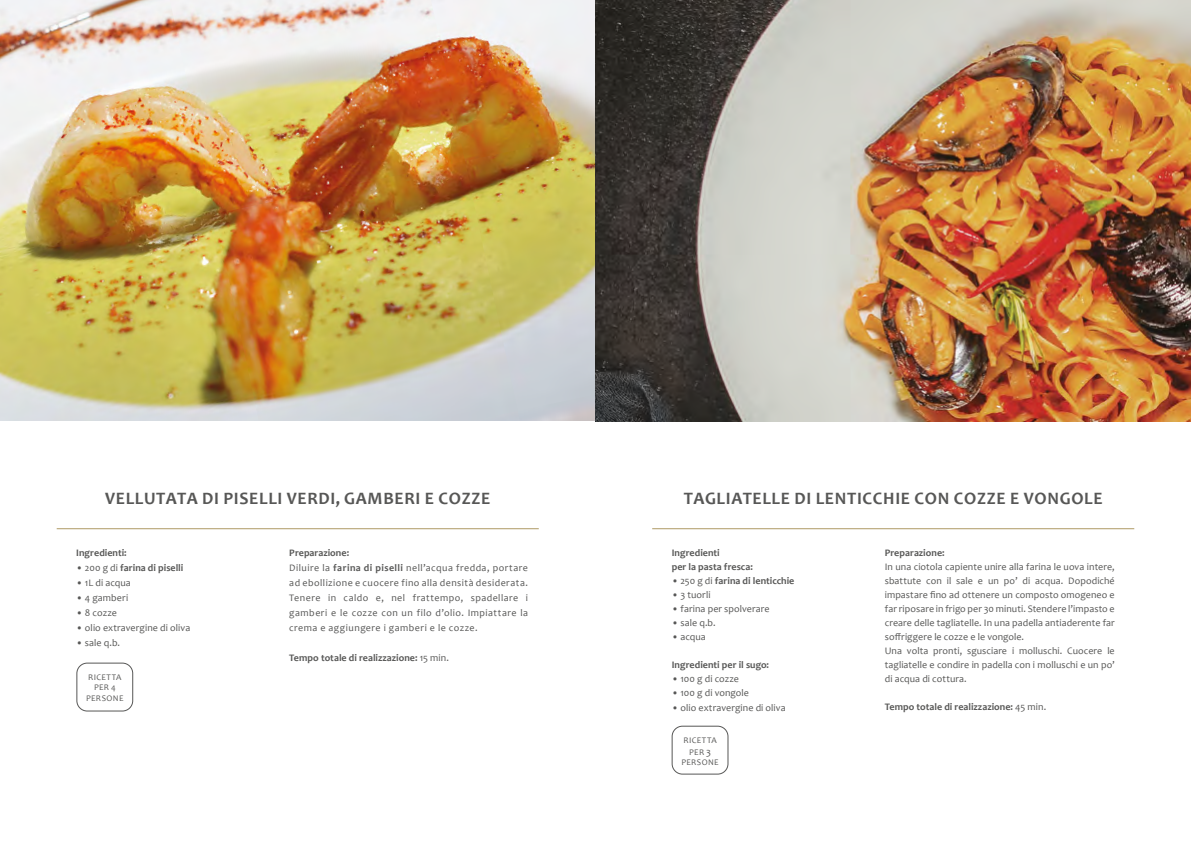
<style>
.page{position:relative;width:1191px;height:842px;background:#fff}
.page>*{position:absolute;margin:0;border:0;box-sizing:border-box;transform-origin:0 0}
.t1{font:700 17.5px "Candara";letter-spacing:.04em;color:#575756}
.t2{font:10px/14px "Candara";letter-spacing:.01em;color:#575756}
.t3{font:10px/15px "Candara";letter-spacing:.045em;color:#575756}
.t4{font:700 10px/14px "Candara";letter-spacing:.005em;color:#575756}
.t5{font:8.6px/10.3px "Candara";letter-spacing:.04em;color:#575756;text-align:center}
.s1{font-weight:400}
.s2{font-weight:700}
.s3{font-size:10px}
</style>
<div class="page">
<img style="left:0;top:0;width:1191px;height:421px">
<hr style="left:57px;top:528px;width:482px;height:1px;background:#ae9a64">
<div style="left:76px;top:663px;width:57px;height:48px;border:1px solid #575756;border-radius:10px"></div>
<hr style="left:652px;top:528px;width:482px;height:1px;background:#ae9a64">
<div style="left:671px;top:726px;width:57px;height:48px;border:1px solid #575756;border-radius:10px"></div>
<h1 class="t1" style="left:105px;top:487px;width:387px">VELLUTATA DI PISELLI VERDI, GAMBERI E COZZE</h1>
<p class="t4" style="left:76px;top:545px;width:52px">Ingredienti:</p>
<p class="t4" style="left:76px;top:560px;width:109px"><span class="s1">• 200 g di</span> farina di piselli</p>
<p class="t2" style="left:76px;top:575px;width:56px">• 1L di acqua</p>
<p class="t2" style="left:76px;top:590px;width:53px">• 4 gamberi</p>
<p class="t2" style="left:76px;top:605px;width:42px">• 8 cozze</p>
<p class="t2" style="left:76px;top:620px;width:116px">• olio extravergine di oliva</p>
<p class="t2" style="left:76px;top:635px;width:45px">• sale q.b.</p>
<p class="t5" style="left:86px;top:672px;width:39px">RICETTA<br>PER 4<br>PERSONE</p>
<p class="t3" style="left:289px;top:545px;width:240px"><span class="s2">Preparazione:<br></span>Diluire la <span class="s2">farina di piselli</span> nell’acqua fredda, portare ad ebollizione e cuocere fino alla densità desiderata.<br>Tenere in caldo e, nel frattempo, spadellare i gamberi e le cozze con un filo d’olio. Impiattare la crema e aggiungere i gamberi e le cozze.</p>
<p class="t4" style="left:289px;top:650px;width:161px">Tempo totale di realizzazione: <span class="s1">15 min.</span></p>
<h1 class="t1" style="left:684px;top:487px;width:420px">TAGLIATELLE DI LENTICCHIE CON COZZE E VONGOLE</h1>
<p class="t4" style="left:671px;top:545px;width:83px">Ingredienti<br>per la pasta fresca:</p>
<p class="t4" style="left:671px;top:573px;width:124px"><span class="s1">• 250 g di</span> farina di lenticchie</p>
<p class="t2" style="left:671px;top:587px;width:40px">• 3 tuorli</p>
<p class="t2" style="left:671px;top:601px;width:99px">• farina per spolverare</p>
<p class="t2" style="left:671px;top:615px;width:45px">• sale q.b.</p>
<p class="t2" style="left:671px;top:629px;width:36px">• acqua</p>
<p class="t4" style="left:671px;top:657px;width:99px">Ingredienti per il sugo:</p>
<p class="t2" style="left:671px;top:671px;width:69px">• 100 g di cozze</p>
<p class="t2" style="left:671px;top:685px;width:79px">• 100 g di vongole</p>
<p class="t2" style="left:671px;top:700px;width:116px">• olio extravergine di oliva</p>
<p class="t5" style="left:683px;top:734px;width:35px;line-height:12px">RICETTA<br>PER <span class="s3">3</span></p>
<p class="t5" style="left:681px;top:757px;width:39px">PERSONE</p>
<p class="t4" style="left:884px;top:545px;width:61px">Preparazione:</p>
<p class="t2" style="left:884px;top:559px;width:231px">In una ciotola capiente unire alla farina le uova intere, sbattute con il sale e un po’ di acqua. Dopodiché impastare fino ad ottenere un composto omogeneo e far riposare in frigo per 30 minuti. Stendere l’impasto e creare delle tagliatelle. In una padella antiaderente far soffriggere le cozze e le vongole.<br>Una volta pronti, sgusciare i molluschi. Cuocere le tagliatelle e condire in padella con i molluschi e un po’ di acqua di cottura.</p>
<p class="t4" style="left:884px;top:699px;width:163px">Tempo totale di realizzazione: <span class="s1">45 min.</span></p>
</div>
